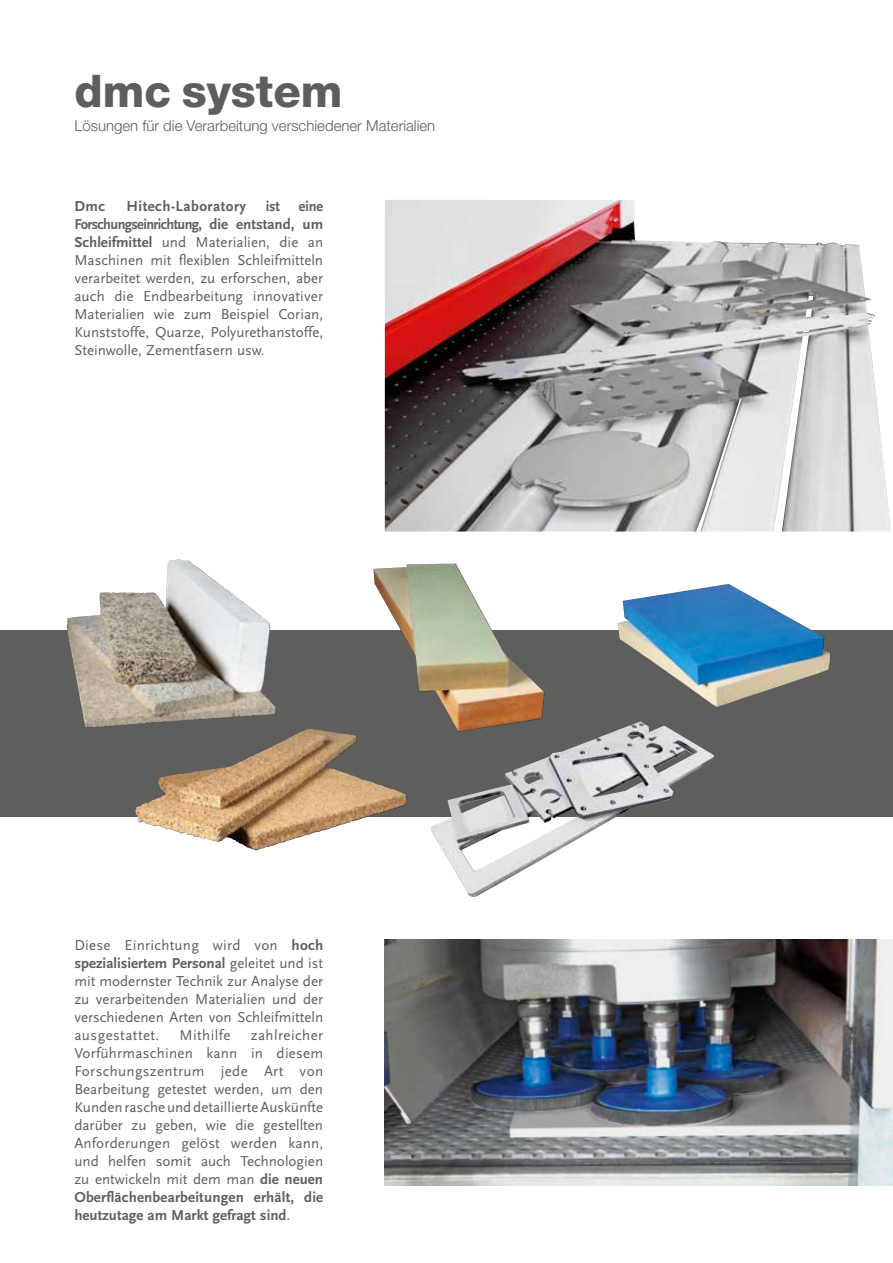
<style>
.page{position:relative;width:893px;height:1263px;background:#fff}
.page>*{position:absolute;margin:0;border:0;box-sizing:border-box;transform-origin:0 0}
.t1{font:800 45px "Helvetica Neue LT Std";color:#5e5e5d}
.t2{font:15px/18px "Scala Sans";color:#5e5e5d;text-align:justify}
.t3{font:300 15px "Helvetica Neue LT Std";color:#5e5e5d}
.t4{font:700 15px "Scala Sans";letter-spacing:.03em;color:#5e5e5d}
.t5{font:15px "Scala Sans";letter-spacing:.03em;color:#5e5e5d}
.t6{font:700 15px "Scala Sans";letter-spacing:.03em;color:#5e5e5d;scale:.95 1}
.s1{font-weight:700}
</style>
<div class="page">
<img style="left:385px;top:200px;width:506px;height:331px">
<img style="left:385px;top:939px;width:508px;height:247px">
<div style="left:0;top:630px;width:893px;height:187px;background:#5e5e5d"></div>
<img style="left:67px;top:559px;width:209px;height:168px">
<img style="left:374px;top:564px;width:170px;height:157px">
<img style="left:618px;top:584px;width:213px;height:123px">
<img style="left:135px;top:729px;width:175px;height:121px">
<img style="left:431px;top:721px;width:283px;height:176px">
<h1 class="t1" style="left:74px;top:64px;width:270px">dmc system</h1>
<p class="t3" style="left:74px;top:117px;width:362px">Lösungen für die Verarbeitung verschiedener Materialien</p>
<p class="t4" style="left:74px;top:198px;width:32px">Dmc</p>
<p class="t4" style="left:126px;top:198px;width:121px">Hitech-Laboratory</p>
<p class="t6" style="left:266px;top:198px;width:16px">ist</p>
<p class="t2" style="left:74px;top:197px;width:250px;text-indent:225px"><span class="s1">eine Forschungseinrichtung, die entstand, um Schleifmittel</span> und Materialien, die an Maschinen mit flexiblen Schleifmitteln verarbeitet werden, zu erforschen, aber auch die Endbearbeitung innovativer Materialien wie zum Beispiel Corian, Kunststoffe, Quarze, Polyurethanstoffe, Steinwolle, Zementfasern usw.</p>
<p class="t2" style="left:74px;top:937px;width:250px">Diese Einrichtung wird von <span class="s1">hoch spezialisiertem Personal</span> geleitet und ist mit modernster Technik zur Analyse der zu verarbeitenden Materialien und der verschiedenen Arten von Schleifmitteln ausgestattet.</p>
<p class="t5" style="left:179px;top:1027px;width:53px">Mithilfe</p>
<p class="t2" style="left:74px;top:1027px;width:250px;text-indent:176px">zahlreicher Vorführmaschinen kann in diesem Forschungszentrum jede Art von Bearbeitung getestet werden, um den Kunden rasche und detaillierte Auskünfte darüber zu geben, wie die gestellten Anforderungen gelöst werden kann, und helfen somit auch Technologien zu entwickeln mit dem man <span class="s1">die neuen Oberflächenbearbeitungen erhält, die heutzutage am Markt gefragt sind</span>.</p>
</div>
